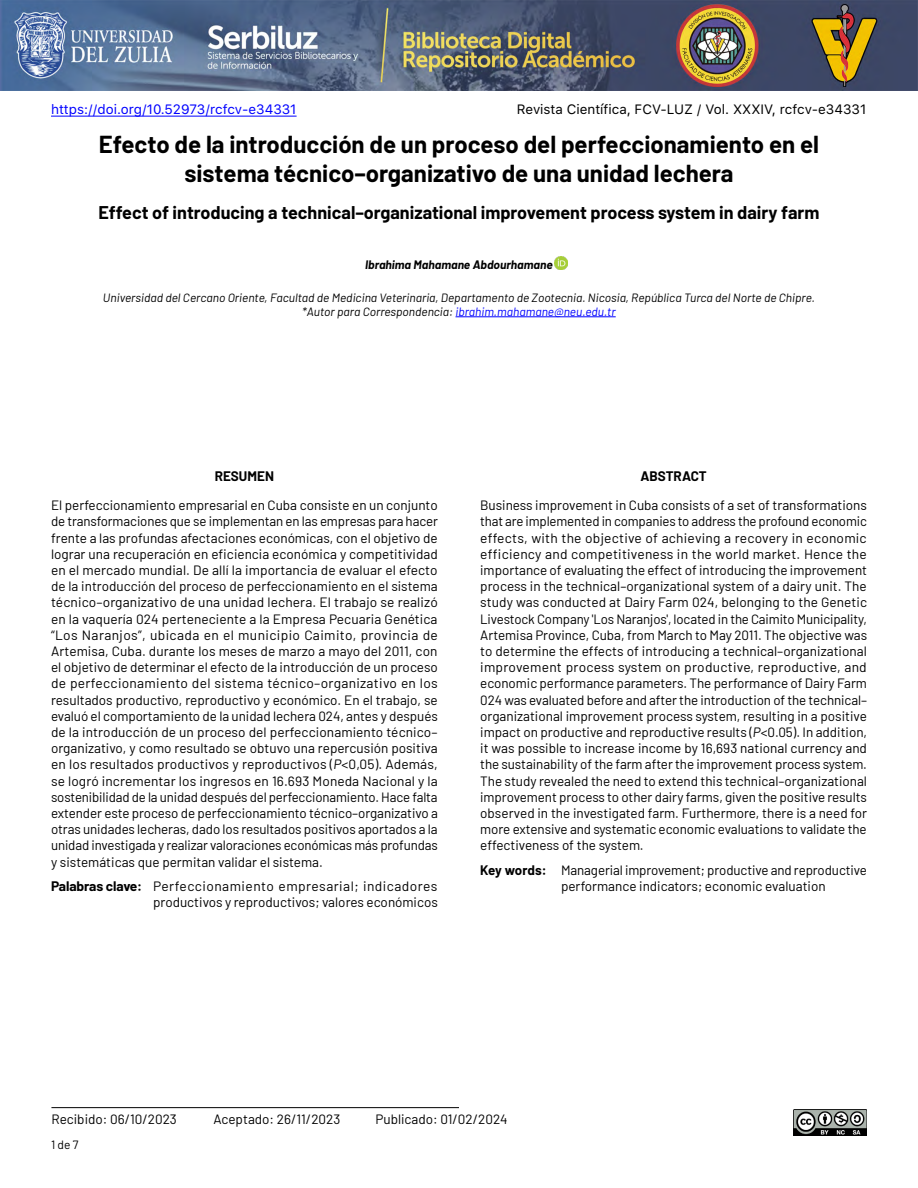
<style>
.page{position:relative;width:918px;height:1188px;background:#fff}
.page>*{position:absolute;margin:0;border:0;box-sizing:border-box;transform-origin:0 0}
.t1{font:700 24px/28.8px "Barlow";color:#000;text-align:center}
.t2{font:700 18px "Barlow";color:#000}
.t3{font:13.5px/16.2px "Barlow";color:#000;text-align:justify}
.t4{font:13.5px "SFUI Text";color:#000}
.t5{font:13.5px "SFUI Text";color:#00f}
.t6{font:700 13.5px "Barlow";color:#000}
.t7{font:italic 12px/14.4px "Barlow";color:#000;text-align:center}
.t8{font:italic 700 12px "Barlow";color:#000}
.t9{font:12px "Barlow";color:#000}
.s1{color:#00f}
.s2{font-style:italic}
.s3{font-weight:700}
</style>
<div class="page">
<svg style="left:554px;top:256px;width:13px;height:13px"></svg>
<hr style="left:51px;top:116px;width:246px;height:1px;background:#00f">
<hr style="left:51px;top:1107px;width:408px;height:1px;background:#000">
<img style="left:0;top:0;width:918px;height:90px">
<img style="left:793px;top:1110px;width:74px;height:25px">
<hr style="left:456px;top:317px;width:160px;height:1px;background:#00f">
<p class="t5" style="left:51px;top:99px;width:247px">https://doi.org/10.52973/rcfcv-e34331</p>
<p class="t4" style="left:517px;top:99px;width:351px">Revista Científica, FCV-LUZ / Vol. XXXIV, rcfcv-e34331</p>
<h1 class="t1" style="left:99px;top:128px;width:722px">Efecto de la introducción de un proceso del perfeccionamiento en el sistema técnico–organizativo de una unidad lechera</h1>
<h2 class="t2" style="left:98px;top:199px;width:723px">Effect of introducing a technical–organizational improvement process system in dairy farm</h2>
<p class="t8" style="left:365px;top:255px;width:189px">Ibrahima Mahamane Abdourhamane</p>
<p class="t7" style="left:103px;top:289px;width:714px">Universidad del Cercano Oriente, Facultad de Medicina Veterinaria, Departamento de Zootecnia. Nicosia, República Turca del Norte de Chipre. *Autor para Correspondencia: <span class="s1">ibrahim.mahamane@neu.edu.tr</span></p>
<p class="t6" style="left:215px;top:466px;width:61px">RESUMEN</p>
<p class="t3" style="left:51px;top:496px;width:388px">El perfeccionamiento empresarial en Cuba consiste en un conjunto de transformaciones que se implementan en las empresas para hacer frente a las profundas afectaciones económicas, con el objetivo de lograr una recuperación en eficiencia económica y competitividad en el mercado mundial. De allí la importancia de evaluar el efecto de la introducción del proceso de perfeccionamiento en el sistema técnico–organizativo de una unidad lechera. El trabajo se realizó en la vaquería 024 perteneciente a la Empresa Pecuaria Genética “Los Naranjos”, ubicada en el municipio Caimito, provincia de Artemisa, Cuba. durante los meses de marzo a mayo del 2011, con el objetivo de determinar el efecto de la introducción de un proceso de perfeccionamiento del sistema técnico–organizativo en los resultados productivo, reproductivo y económico. En el trabajo, se evaluó el comportamiento de la unidad lechera 024, antes y después de la introducción de un proceso del perfeccionamiento técnico– organizativo, y como resultado se obtuvo una repercusión positiva en los resultados productivos y reproductivos (<span class="s2">P</span>&lt;0,05). Además, se logró incrementar los ingresos en 16.693 Moneda Nacional y la sostenibilidad de la unidad después del perfeccionamiento. Hace falta extender este proceso de perfeccionamiento técnico–organizativo a otras unidades lecheras, dado los resultados positivos aportados a la unidad investigada y realizar valoraciones económicas más profundas y sistemáticas que permitan validar el sistema.</p>
<p class="t3" style="left:51px;top:877px;width:388px;text-align:right"><span class="s3">Palabras clave:</span> Perfeccionamiento empresarial; indicadores productivos y reproductivos; valores económicos</p>
<p class="t6" style="left:640px;top:466px;width:68px">ABSTRACT</p>
<p class="t3" style="left:480px;top:496px;width:388px">Business improvement in Cuba consists of a set of transformations that are implemented in companies to address the profound economic effects, with the objective of achieving a recovery in economic efficiency and competitiveness in the world market. Hence the importance of evaluating the effect of introducing the improvement process in the technical–organizational system of a dairy unit. The study was conducted at Dairy Farm 024, belonging to the Genetic Livestock Company 'Los Naranjos', located in the Caimito Municipality, Artemisa Province, Cuba, from March to May 2011. The objective was to determine the effects of introducing a technical–organizational improvement process system on productive, reproductive, and economic performance parameters. The performance of Dairy Farm 024 was evaluated before and after the introduction of the technical– organizational improvement process system, resulting in a positive impact on productive and reproductive results (<span class="s2">P</span>&lt;0.05). In addition, it was possible to increase income by 16,693 national currency and the sustainability of the farm after the improvement process system.<br>The study revealed the need to extend this technical–organizational improvement process to other dairy farms, given the positive results observed in the investigated farm. Furthermore, there is a need for more extensive and systematic economic evaluations to validate the effectiveness of the system.</p>
<p class="t3" style="left:561px;top:861px;width:307px;text-indent:-81px"><span class="s3">Key words:</span> Managerial improvement; productive and reproductive performance indicators; economic evaluation</p>
<p class="t3" style="left:51px;top:1110px;width:127px">Recibido: 06/10/2023</p>
<p class="t3" style="left:213px;top:1110px;width:128px">Aceptado: 26/11/2023</p>
<p class="t3" style="left:375px;top:1110px;width:134px">Publicado: 01/02/2024</p>
<p class="t9" style="left:51px;top:1136px;width:29px">1 de 7</p>
</div>
